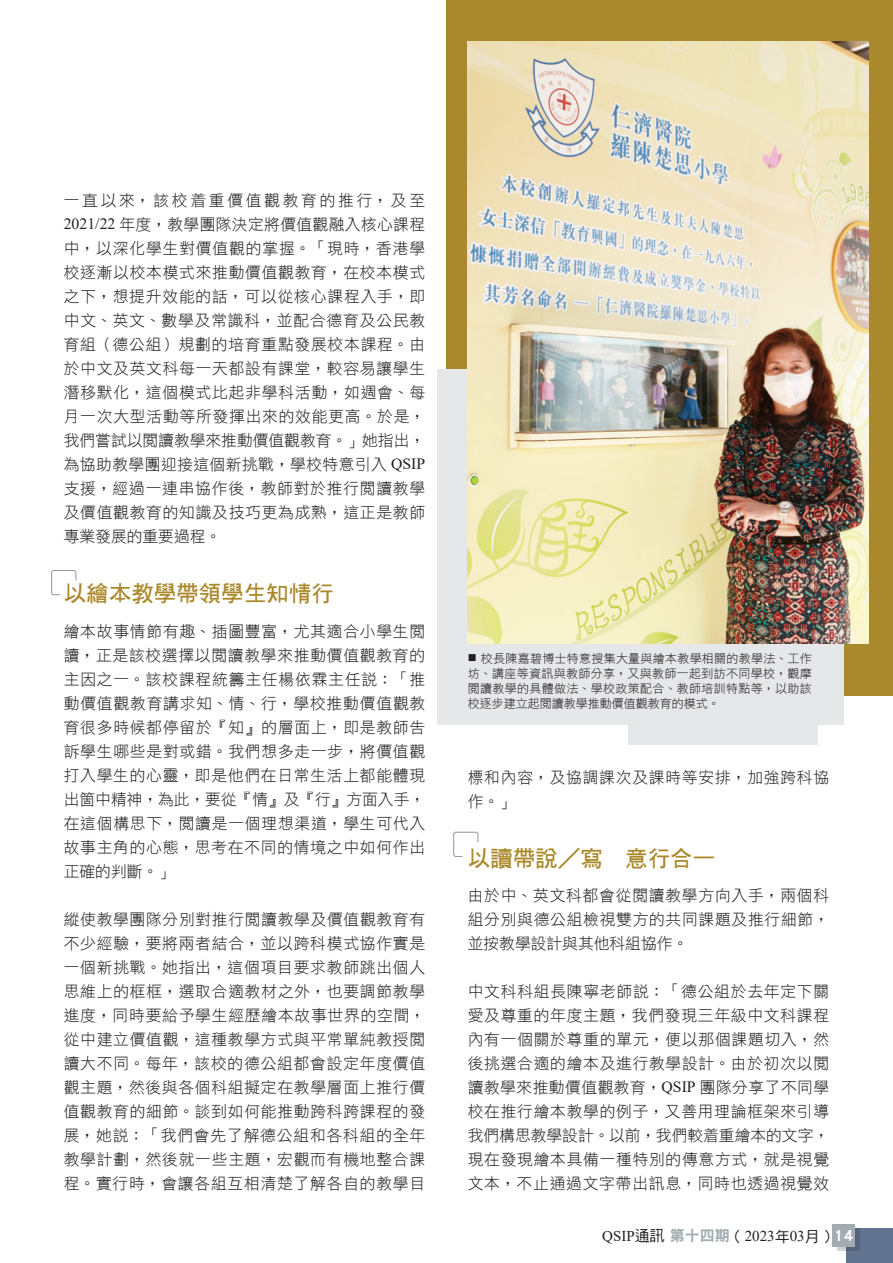
<style>
.page{position:relative;width:893px;height:1263px;background:#fff}
.page>*{position:absolute;margin:0;border:0;box-sizing:border-box;transform-origin:0 0}
.專訪分題_1{font:22.5px "DF Hei Bd HKP BF";color:#aa892c}
.Newsletter_內文{font:15.75px/24px "DF Hei Lt HK BF";letter-spacing:.05em;color:#231f20;text-align:justify}
.t1{font:15px "Times New Roman";color:#231f20}
.Newsletter_Caption{font:12px/15px "DF Hei Lt HK BF";letter-spacing:.03em;color:#231f20;text-align:justify}
.s1{font-family:"Times New Roman"}
.s2{font-family:"DF Hei Md HKSCS U"}
.s3{font-family:"DFN Hei XB HKP BF";color:#a2acb1}
.s4{font-family:"DFN Hei XB HKP BF";color:#fff}
</style>
<div class="page">
<div style="left:446px;top:0;width:447px;height:695px;background:#aa892c"></div>
<div style="left:437px;top:369px;width:407px;height:356px;background:#e6e7e9"></div>
<div style="left:628px;top:691px;width:190px;height:54px;background:#e6e7e9"></div>
<img style="left:468px;top:42px;width:401px;height:601px">
<div style="left:846px;top:1228px;width:47px;height:35px;background:#627392"></div>
<div style="left:837px;top:1228px;width:22px;height:23px;background:#231f20;opacity:.2"></div>
<div style="left:832px;top:1224px;width:23px;height:22px;background:#a2acb1"></div>
<svg style="left:51px;top:570px;width:25px;height:25px"></svg>
<svg style="left:453px;top:832px;width:25px;height:25px"></svg>
<p class="Newsletter_內文" style="left:64px;top:188px;width:363px">一直以來，該校着重價值觀教育的推行，及至<span class="s1">2021/22</span> 年度，教學團隊決定將價值觀融入核心課程中，以深化學生對價值觀的掌握。「現時，香港學校逐漸以校本模式來推動價值觀教育，在校本模式之下，想提升效能的話，可以從核心課程入手，即中文、英文、數學及常識科，並配合德育及公民教育組（德公組）規劃的培育重點發展校本課程。由於中文及英文科每一天都設有課堂，較容易讓學生潛移默化，這個模式比起非學科活動，如週會、每月一次大型活動等所發揮出來的效能更高。於是，我們嘗試以閱讀教學來推動價值觀教育。」她指出，為協助教學團迎接這個新挑戰，學校特意引入 <span class="s1">QSIP</span>支援，經過一連串協作後，教師對於推行閱讀教學及價值觀教育的知識及技巧更為成熟，這正是教師專業發展的重要過程。</p>
<p class="專訪分題_1" style="left:64px;top:582px;width:271px">以繪本教學帶領學生知情行</p>
<p class="Newsletter_內文" style="left:64px;top:619px;width:363px">繪本故事情節有趣、插圖豐富，尤其適合小學生閱讀，正是該校選擇以閱讀教學來推動價值觀教育的主因之一。該校課程統籌主任楊依霖主任說：「推動價值觀教育講求知、情、行，學校推動價值觀教育很多時候都停留於『知』的層面上，即是教師告訴學生哪些是對或錯。我們想多走一步，將價值觀打入學生的心靈，即是他們在日常生活上都能體現出箇中精神，為此，要從『情』及『行』方面入手，在這個構思下，閱讀是一個理想渠道，學生可代入故事主角的心態，思考在不同的情境之中如何作出正確的判斷。」</p>
<p class="Newsletter_內文" style="left:64px;top:907px;width:363px">縱使教學團隊分別對推行閱讀教學及價值觀教育有不少經驗，要將兩者結合，並以跨科模式協作實是一個新挑戰。她指出，這個項目要求教師跳出個人思維上的框框，選取合適教材之外，也要調節教學進度，同時要給予學生經歷繪本故事世界的空間，從中建立價值觀，這種教學方式與平常單純教授閱讀大不同。每年，該校的德公組都會設定年度價值觀主題，然後與各個科組擬定在教學層面上推行價值觀教育的細節。談到如何能推動跨科跨課程的發展，她說：「我們會先了解德公組和各科組的全年教學計劃，然後就一些主題，宏觀而有機地整合課程。實行時，會讓各組互相清楚了解各自的教學目</p>
<p class="Newsletter_Caption" style="left:468px;top:650px;width:346px">■ 校長陳嘉碧博士特意搜集大量與繪本教學相關的教學法、工作坊、講座等資訊與教師分享，又與教師一起到訪不同學校，觀摩閱讀教學的具體做法、學校政策配合、教師培訓特點等，以助該校逐步建立起閱讀教學推動價值觀教育的模式。</p>
<p class="Newsletter_內文" style="left:468px;top:765px;width:363px">標和內容，及協調課次及課時等安排，加強跨科協作。」</p>
<p class="專訪分題_1" style="left:468px;top:847px;width:249px">以讀帶說／寫　意行合一</p>
<p class="Newsletter_內文" style="left:468px;top:883px;width:363px">由於中、英文科都會從閱讀教學方向入手，兩個科組分別與德公組檢視雙方的共同課題及推行細節，並按教學設計與其他科組協作。</p>
<p class="Newsletter_內文" style="left:468px;top:979px;width:363px">中文科科組長陳寧老師說：「德公組於去年定下關愛及尊重的年度主題，我們發現三年級中文科課程內有一個關於尊重的單元，便以那個課題切入，然後挑選合適的繪本及進行教學設計。由於初次以閱讀教學來推動價值觀教育，<span class="s1">QSIP</span> 團隊分享了不同學校在推行繪本教學的例子，又善用理論框架來引導我們構思教學設計。以前，我們較着重繪本的文字，現在發現繪本具備一種特別的傳意方式，就是視覺文本，不止通過文字帶出訊息，同時也透過視覺效</p>
<p class="t1" style="left:602px;top:1226px;width:253px">QSIP<span class="s2">通訊</span> <span class="s3">第十四期</span><span class="s2">（</span>2023<span class="s2">年</span>03<span class="s2">月）</span><span class="s4">14</span></p>
</div>
